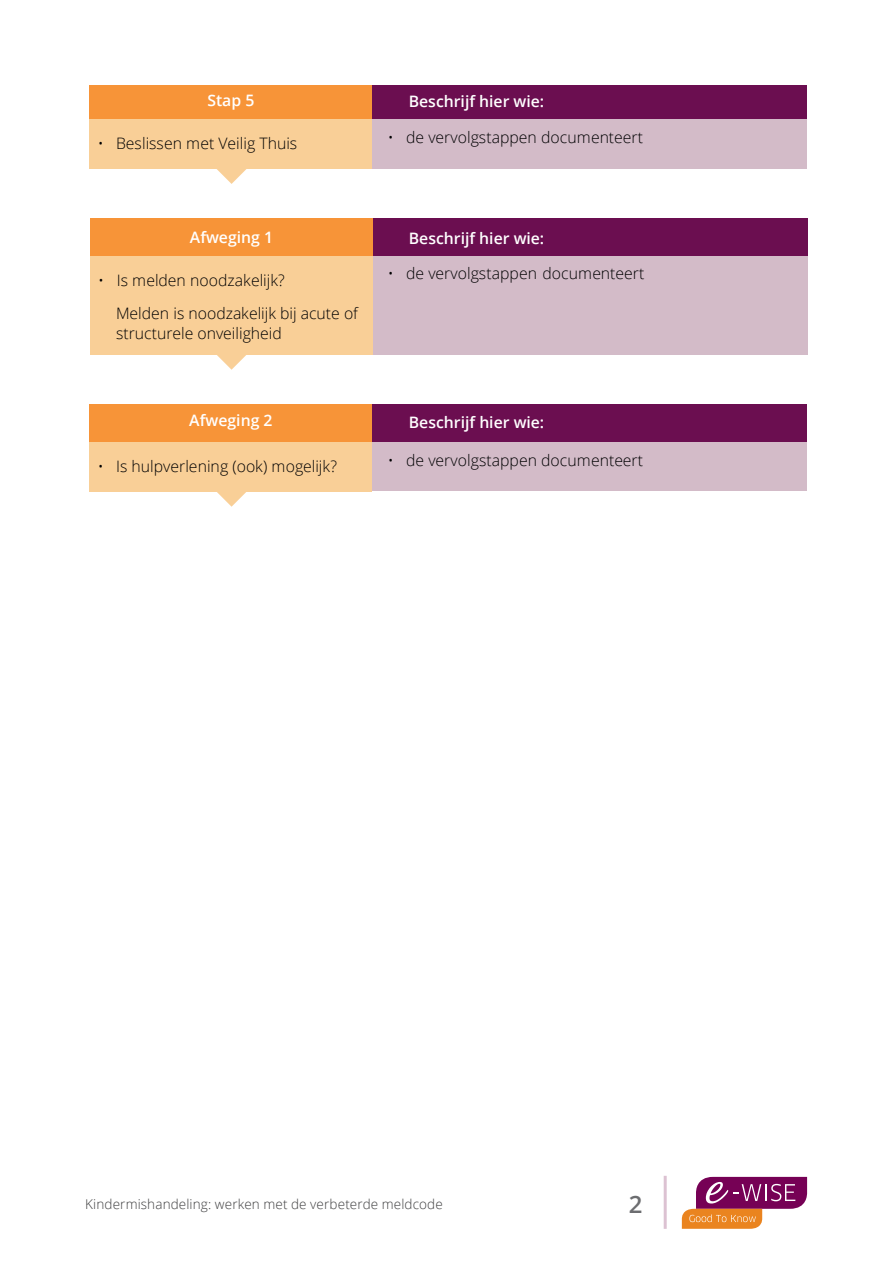
<style>
.page{position:relative;width:893px;height:1263px;background:#fff}
.page>*{position:absolute;margin:0;border:0;box-sizing:border-box;transform-origin:0 0}
.t1{font:600 24px "Open Sans";color:#6c6d70}
.t2{font:300 15.75px/20.5px "Open Sans";color:#000001}
.t3{font:600 15.75px "Open Sans";color:#fff}
.t4{font:300 13.5px "Open Sans";letter-spacing:.01em;color:#3e3e3f}
</style>
<div class="page">
<svg style="left:682px;top:1177px;width:125px;height:52px"></svg>
<hr style="left:664px;top:1176px;width:3px;height:53px;background:#dcc2d2">
<div style="left:373px;top:256px;width:434px;height:99px;background:#d3bbc8"></div>
<div style="left:372px;top:119px;width:435px;height:50px;background:#d3bbc8"></div>
<div style="left:372px;top:85px;width:435px;height:34px;background:#6b0e50"></div>
<div style="left:373px;top:218px;width:434px;height:38px;background:#6b0e50"></div>
<div style="left:372px;top:442px;width:435px;height:49px;background:#d3bbc8"></div>
<div style="left:372px;top:404px;width:435px;height:38px;background:#6b0e50"></div>
<svg style="left:217px;top:169px;width:30px;height:15px"></svg>
<svg style="left:217px;top:355px;width:29px;height:15px"></svg>
<div style="left:90px;top:256px;width:283px;height:99px;background:#f9cf97"></div>
<div style="left:90px;top:218px;width:283px;height:38px;background:#f79438"></div>
<div style="left:90px;top:119px;width:282px;height:50px;background:#f9cf97"></div>
<div style="left:90px;top:85px;width:282px;height:34px;background:#f79438"></div>
<svg style="left:217px;top:492px;width:29px;height:15px"></svg>
<div style="left:90px;top:442px;width:282px;height:50px;background:#f9cf97"></div>
<div style="left:90px;top:404px;width:282px;height:38px;background:#f79438"></div>
<p class="t3" style="left:207px;top:89px;width:49px">Stap 5</p>
<p class="t2" style="left:98px;top:132px;width:201px">• Beslissen met Veilig Thuis</p>
<p class="t3" style="left:409px;top:91px;width:137px">Beschrijf hier wie:</p>
<p class="t2" style="left:388px;top:127px;width:257px">• de vervolgstappen documenteert</p>
<p class="t3" style="left:190px;top:226px;width:85px">Afweging 1</p>
<p class="t2" style="left:98px;top:270px;width:188px">• Is melden noodzakelijk?</p>
<p class="t2" style="left:116px;top:302px;width:243px">Melden is noodzakelijk bij acute of structurele onveiligheid</p>
<p class="t3" style="left:189px;top:409px;width:85px">Afweging 2</p>
<p class="t2" style="left:98px;top:455px;width:241px">• Is hulpverlening (ook) mogelijk?</p>
<p class="t3" style="left:409px;top:227px;width:137px">Beschrijf hier wie:</p>
<p class="t2" style="left:388px;top:262px;width:258px">• de vervolgstappen documenteert</p>
<p class="t3" style="left:409px;top:412px;width:137px">Beschrijf hier wie:</p>
<p class="t2" style="left:388px;top:449px;width:257px">• de vervolgstappen documenteert</p>
<p class="t4" style="left:85px;top:1194px;width:359px">Kindermishandeling: werken met de verbeterde meldcode</p>
<h1 class="t1" style="left:629px;top:1187px;width:15px">2</h1>
</div>
